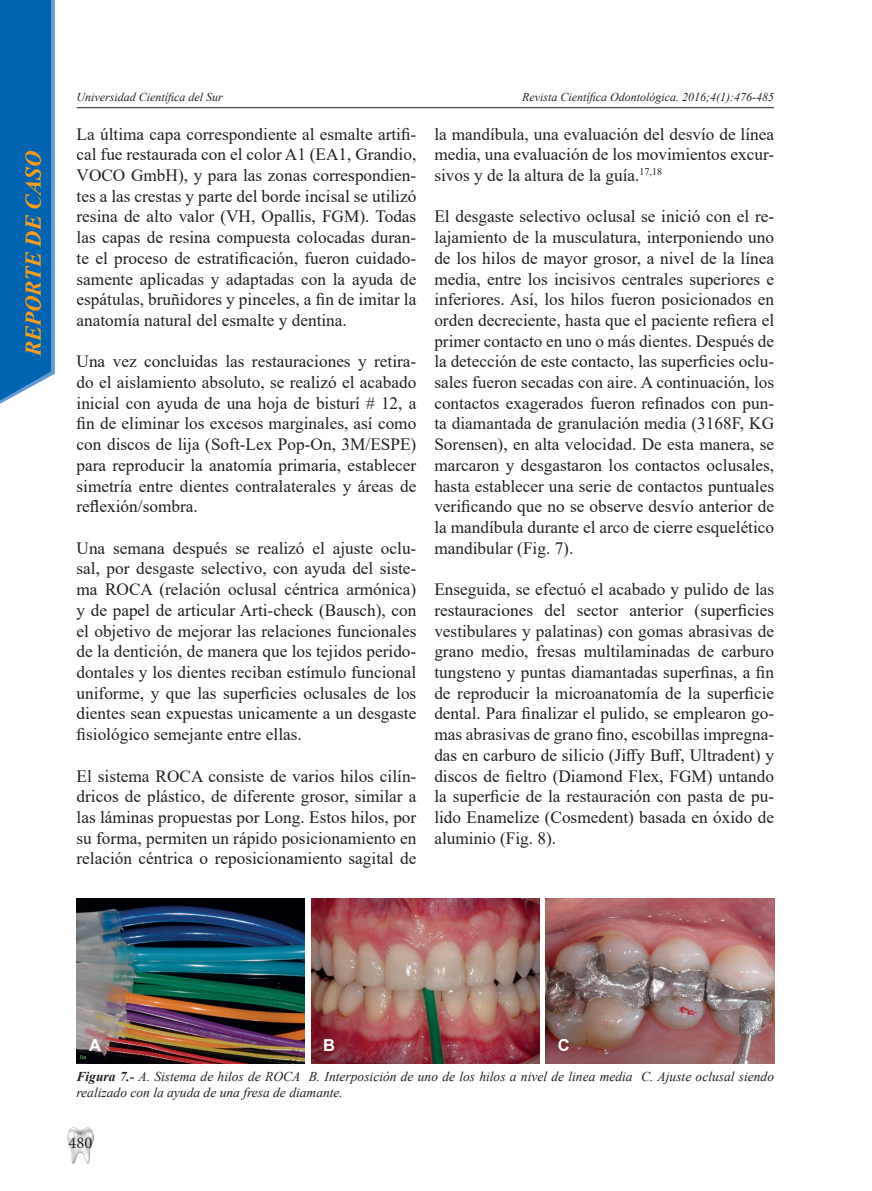
<style>
.page{position:relative;width:872px;height:1191px;background:#fff}
.page>*{position:absolute;margin:0;border:0;box-sizing:border-box;transform-origin:0 0}
.t1{font:italic 700 22.5px "Times New Roman";color:#f89c1c}
.t2{font:17.25px/20.7px "Times New Roman";color:#231f20;text-align:justify}
.t3{font:16.5px "Minion Pro";color:#231f20}
.t4{font:700 16.5px "Arial";color:#fff}
.t5{font:italic 13.5px/15.5px "Times New Roman";color:#231f20}
.t6{font:italic 12px "Times New Roman";color:#231f20}
.s1{font-weight:700}
.s2{font-weight:700;font-style:normal}
</style>
<div class="page">
<div style="left:0;top:0;width:55px;height:404px;background:#0164b1"></div>
<img style="left:67px;top:1127px;width:26px;height:36px">
<hr style="left:77px;top:107px;width:697px;height:1px;background:#231f20">
<img style="left:311px;top:898px;width:228px;height:165px">
<img style="left:77px;top:898px;width:228px;height:165px">
<img style="left:546px;top:898px;width:228px;height:165px">
<h1 class="t1" style="left:18px;top:356px;width:207px;rotate:-90deg">REPORTE DE CASO</h1>
<p class="t6" style="left:77px;top:89px;width:148px">Universidad Científica del Sur</p>
<p class="t6" style="left:522px;top:88px;width:253px">Revista Científica Odontológica. 2016;4(1):476-485</p>
<p class="t2" style="left:77px;top:123px;width:341px">La última capa correspondiente al esmalte artifi&shy;cal fue restaurada con el color A1 (EA1, Grandio, VOCO GmbH), y para las zonas correspondien&shy;tes a las crestas y parte del borde incisal se utilizó resina de alto valor (VH, Opallis, FGM). Todas las capas de resina compuesta colocadas duran&shy;te el proceso de estratificación, fueron cuidado&shy;samente aplicadas y adaptadas con la ayuda de espátulas, bruñidores y pinceles, a fin de imitar la anatomía natural del esmalte y dentina.</p>
<p class="t2" style="left:77px;top:351px;width:341px">Una vez concluidas las restauraciones y retira&shy;do el aislamiento absoluto, se realizó el acabado inicial con ayuda de una hoja de bisturí # 12, a fin de eliminar los excesos marginales, así como con discos de lija (Soft-Lex Pop-On, 3M/ESPE) para reproducir la anatomía primaria, establecer simetría entre dientes contralaterales y áreas de reflexión/sombra.</p>
<p class="t2" style="left:77px;top:537px;width:341px">Una semana después se realizó el ajuste oclu&shy;sal, por desgaste selectivo, con ayuda del siste&shy;ma ROCA (relación oclusal céntrica armónica) y de papel de articular Arti-check (Bausch), con el objetivo de mejorar las relaciones funcionales de la dentición, de manera que los tejidos perido&shy;dontales y los dientes reciban estímulo funcional uniforme, y que las superficies oclusales de los dientes sean expuestas unicamente a un desgaste fisiológico semejante entre ellas.</p>
<p class="t2" style="left:77px;top:765px;width:341px">El sistema ROCA consiste de varios hilos cilín&shy;dricos de plástico, de diferente grosor, similar a las láminas propuestas por Long. Estos hilos, por su forma, permiten un rápido posicionamiento en relación céntrica o reposicionamiento sagital de</p>
<p class="t2" style="left:434px;top:123px;width:341px">la mandíbula, una evaluación del desvío de línea media, una evaluación de los movimientos excur&shy;sivos y de la altura de la guía.<sup>17,18</sup></p>
<p class="t2" style="left:434px;top:206px;width:341px">El desgaste selectivo oclusal se inició con el re&shy;lajamiento de la musculatura, interponiendo uno de los hilos de mayor grosor, a nivel de la línea media, entre los incisivos centrales superiores e inferiores. Así, los hilos fueron posicionados en orden decreciente, hasta que el paciente refiera el primer contacto en uno o más dientes. Después de la detección de este contacto, las superficies oclu&shy;sales fueron secadas con aire. A continuación, los contactos exagerados fueron refinados con pun&shy;ta diamantada de granulación media (3168F, KG Sorensen), en alta velocidad. De esta manera, se marcaron y desgastaron los contactos oclusales, hasta establecer una serie de contactos puntuales verificando que no se observe desvío anterior de la mandíbula durante el arco de cierre esquelético mandibular (Fig. 7).</p>
<p class="t2" style="left:434px;top:578px;width:341px">Enseguida, se efectuó el acabado y pulido de las restauraciones del sector anterior (superficies vestibulares y palatinas) con gomas abrasivas de grano medio, fresas multilaminadas de carburo tungsteno y puntas diamantadas superfinas, a fin de reproducir la microanatomía de la superficie dental. Para finalizar el pulido, se emplearon go&shy;mas abrasivas de grano fino, escobillas impregna&shy;das en carburo de silicio (Jiffy Buff, Ultradent) y discos de fieltro (Diamond Flex, FGM) untando la superficie de la restauración con pasta de pu&shy;lido Enamelize (Cosmedent) basada en óxido de aluminio (Fig. 8).</p>
<p class="t4" style="left:89px;top:1033px;width:13px">A</p>
<p class="t4" style="left:323px;top:1033px;width:13px">B</p>
<p class="t4" style="left:558px;top:1033px;width:13px">C</p>
<p class="t5" style="left:77px;top:1068px;width:699px"><span class="s1">Figura 7.</span><span class="s2">-</span> A. Sistema de hilos de ROCA B. Interposición de uno de los hilos a nivel de linea media C. Ajuste oclusal siendo realizado con la ayuda de una fresa de diamante.</p>
<p class="t3" style="left:68px;top:1132px;width:25px">480</p>
</div>
